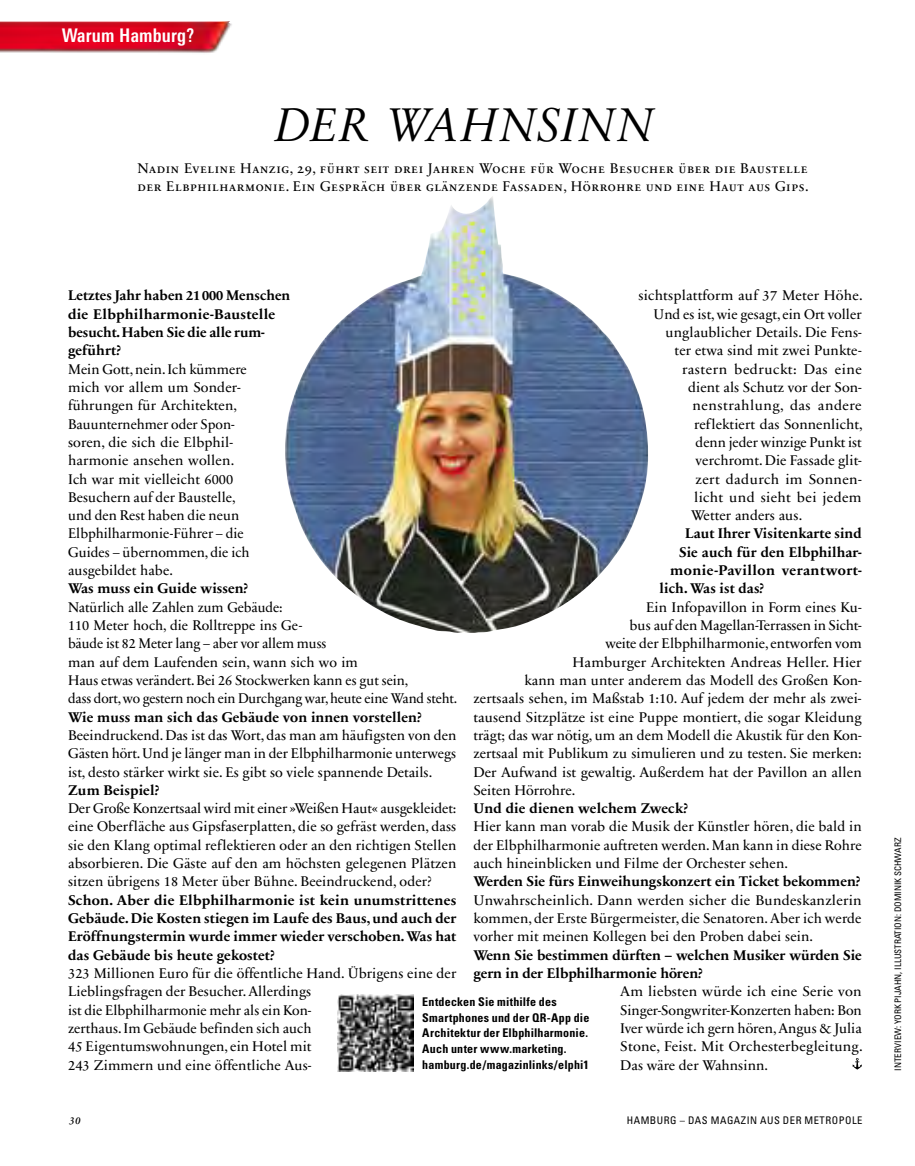
<style>
.page{position:relative;width:915px;height:1166px;background:#fff}
.page>*{position:absolute;margin:0;border:0;box-sizing:border-box;transform-origin:0 0}
.t1{font:italic 48px "Sabon Next LT Display";letter-spacing:.04em;color:#000}
.t2{font:700 condensed 18.75px "Linotype Univers";letter-spacing:.01em;color:#fff}
.t3{font:14.25px/18.3px "Sabon Next LT";letter-spacing:.005em;color:#000}
.t4{font:700 14.25px "Sabon Next LT";color:#000}
.t5{font:14.25px/18px "Sabon Next LT Regular SC";letter-spacing:.04em;color:#000}
.t6{font:14.25px "Sabon Next LT";letter-spacing:.03em;color:#000}
.t7{font:700 14.25px "Sabon Next LT";letter-spacing:.03em;color:#000}
.t8{font:14.25px "Sabon Next LT";letter-spacing:.025em;color:#000}
.t9{font:700 condensed 12px/15.8px "Univers";letter-spacing:.015em;color:#000}
.t10{font:condensed 10.5px "Univers";letter-spacing:.05em;color:#000}
.t11{font:italic 600 10.5px "Sabon Next LT";color:#000}
.t12{font:condensed 9px "Univers";color:#000}
.s1{font-weight:700}
</style>
<div class="page">
<img style="left:0;top:21px;width:232px;height:32px">
<svg style="left:852px;top:1058px;width:9px;height:11px"></svg>
<img style="left:285px;top:196px;width:363px;height:436px">
<img style="left:337px;top:994px;width:76px;height:76px">
<p class="t2" style="left:62px;top:25px;width:134px">Warum Hamburg?</p>
<p class="t1" style="left:276px;top:96px;width:379px">DER WAHNSINN</p>
<p class="t5" style="left:137px;top:159px;width:672px">Nadin Eveline Hanzig, 29, führt seit drei Jahren Woche für Woche Besucher über die Baustelle der Elbphilharmonie. Ein Gespräch über glänzende Fassaden, Hörrohre und eine Haut aus Gips.</p>
<p class="t3" style="left:68px;top:286px;width:390px"><span class="s1">Letztes Jahr haben 21000 Menschen<br>die Elbphilharmonie-Baustelle<br>besucht. Haben Sie die alle rum-<br>geführt?<br></span>Mein Gott, nein. Ich kümmere<br>mich vor allem um Sonder-<br>führungen für Architekten,<br>Bauunternehmer oder Spon-<br>soren, die sich die Elbphil-<br>harmonie ansehen wollen.<br>Ich war mit vielleicht 6000<br>Besuchern auf der Baustelle,<br>und den Rest haben die neun<br>Elbphilharmonie-Führer – die<br>Guides – übernommen, die ich<br>ausgebildet habe.<br><span class="s1">Was muss ein Guide wissen?<br></span>Natürlich alle Zahlen zum Gebäude:<br>110 Meter hoch, die Rolltreppe ins Ge-<br>bäude ist 82 Meter lang – aber vor allem muss<br>man auf dem Laufenden sein, wann sich wo im<br>Haus etwas verändert. Bei 26 Stockwerken kann es gut sein,<br>dass dort, wo gestern noch ein Durchgang war, heute eine Wand steht.<br><span class="s1">Wie muss man sich das Gebäude von innen vorstellen?<br></span>Beeindruckend. Das ist das Wort, das man am häufigsten von den Gästen hört. Und je länger man in der Elbphilharmonie unterwegs ist, desto stärker wirkt sie. Es gibt so viele spannende Details.<br><span class="s1">Zum Beispiel?<br></span>Der Große Konzertsaal wird mit einer »Weißen Haut« ausgekleidet: eine Oberfläche aus Gipsfaserplatten, die so gefräst werden, dass sie den Klang optimal reflektieren oder an den richtigen Stellen absorbieren. Die Gäste auf den am höchsten gelegenen Plätzen sitzen übrigens 18 Meter über Bühne. Beeindruckend, oder?<br><span class="s1">Schon. Aber die Elbphilharmonie ist kein unumstrittenes Gebäude. Die Kosten stiegen im Laufe des Baus, und auch der Eröffnungstermin wurde immer wieder verschoben. Was hat das Gebäude bis heute gekostet?<br></span>323 Millionen Euro für die öffentliche Hand. Übrigens eine der Lieblingsfragen der Besucher. Allerdings<br>ist die Elbphilharmonie mehr als ein Kon-<br>zerthaus. Im Gebäude befinden sich auch<br>45 Eigentumswohnungen, ein Hotel mit<br>243 Zimmern und eine öffentliche Aus-</p>
<p class="t3" style="left:638px;top:286px;width:225px">sichtsplattform auf 37 Meter Höhe.</p>
<p class="t3" style="left:653px;top:305px;width:209px">Und es ist, wie gesagt, ein Ort voller</p>
<p class="t3" style="left:665px;top:323px;width:198px">unglaublicher Details. Die Fens-</p>
<p class="t3" style="left:674px;top:341px;width:188px">ter etwa sind mit zwei Punkte-</p>
<p class="t6" style="left:682px;top:360px;width:181px">rastern bedruckt: Das eine</p>
<p class="t3" style="left:688px;top:378px;width:175px">dient als Schutz vor der Son-</p>
<p class="t6" style="left:692px;top:397px;width:170px">nenstrahlung, das andere</p>
<p class="t3" style="left:694px;top:415px;width:170px">reflektiert das Sonnenlicht,</p>
<p class="t3" style="left:695px;top:433px;width:168px">denn jeder winzige Punkt ist</p>
<p class="t3" style="left:695px;top:451px;width:167px">verchromt. Die Fassade glit-</p>
<p class="t8" style="left:695px;top:470px;width:167px">zert dadurch im Sonnen-</p>
<p class="t3" style="left:694px;top:488px;width:169px">licht und sieht bei jedem</p>
<p class="t3" style="left:691px;top:506px;width:113px">Wetter anders aus.</p>
<p class="t4" style="left:685px;top:525px;width:178px">Laut Ihrer Visitenkarte sind</p>
<p class="t4" style="left:679px;top:543px;width:184px">Sie auch für den Elbphilhar-</p>
<p class="t7" style="left:670px;top:561px;width:193px">monie-Pavillon verantwort-</p>
<p class="t4" style="left:659px;top:580px;width:106px">lich. Was ist das?</p>
<p class="t3" style="left:646px;top:598px;width:217px">Ein Infopavillon in Form eines Ku-</p>
<p class="t3" style="left:629px;top:616px;width:233px">bus auf den Magellan-Terrassen in Sicht-</p>
<p class="t3" style="left:605px;top:634px;width:257px">weite der Elbphilharmonie, entworfen vom</p>
<p class="t3" style="left:572px;top:652px;width:290px">Hamburger Architekten Andreas Heller. Hier</p>
<p class="t3" style="left:524px;top:671px;width:338px">kann man unter anderem das Modell des Großen Kon-</p>
<p class="t3" style="left:473px;top:689px;width:389px">zertsaals sehen, im Maßstab 1:10. Auf jedem der mehr als zwei-</p>
<p class="t3" style="left:473px;top:707px;width:389px">tausend Sitzplätze ist eine Puppe montiert, die sogar Kleidung</p>
<p class="t3" style="left:473px;top:726px;width:390px">trägt; das war nötig, um an dem Modell die Akustik für den Kon-</p>
<p class="t3" style="left:473px;top:744px;width:390px">zertsaal mit Publikum zu simulieren und zu testen. Sie merken:</p>
<p class="t3" style="left:473px;top:762px;width:389px">Der Aufwand ist gewaltig. Außerdem hat der Pavillon an allen</p>
<p class="t3" style="left:473px;top:781px;width:103px">Seiten Hörrohre.</p>
<p class="t4" style="left:473px;top:799px;width:216px">Und die dienen welchem Zweck?</p>
<p class="t3" style="left:473px;top:817px;width:390px">Hier kann man vorab die Musik der Künstler hören, die bald in</p>
<p class="t3" style="left:473px;top:835px;width:389px">der Elbphilharmonie auftreten werden. Man kann in diese Rohre</p>
<p class="t3" style="left:473px;top:854px;width:316px">auch hineinblicken und Filme der Orchester sehen.</p>
<p class="t4" style="left:473px;top:872px;width:388px">Werden Sie fürs Einweihungskonzert ein Ticket bekommen?</p>
<p class="t3" style="left:473px;top:890px;width:389px">Unwahrscheinlich. Dann werden sicher die Bundeskanzlerin</p>
<p class="t3" style="left:473px;top:909px;width:389px">kommen, der Erste Bürgermeister, die Senatoren. Aber ich werde</p>
<p class="t3" style="left:473px;top:927px;width:341px">vorher mit meinen Kollegen bei den Proben dabei sein.</p>
<p class="t4" style="left:473px;top:946px;width:390px">Wenn Sie bestimmen dürften – welchen Musiker würden Sie</p>
<p class="t4" style="left:473px;top:964px;width:231px">gern in der Elbphilharmonie hören?</p>
<p class="t3" style="left:620px;top:982px;width:243px">Am liebsten würde ich eine Serie von</p>
<p class="t3" style="left:620px;top:1000px;width:243px">Singer-Songwriter-Konzerten haben: Bon</p>
<p class="t3" style="left:620px;top:1018px;width:243px">Iver würde ich gern hören, Angus &amp; Julia</p>
<p class="t3" style="left:620px;top:1037px;width:244px">Stone, Feist. Mit Orchesterbegleitung.</p>
<p class="t3" style="left:620px;top:1055px;width:149px">Das wäre der Wahnsinn.</p>
<p class="t9" style="left:422px;top:993px;width:168px">Entdecken Sie mithilfe des<br>Smartphones und der QR-App die<br>Architektur der Elbphilharmonie.<br>Auch unter www.marketing. hamburg.de/magazinlinks/elphi1</p>
<p class="t11" style="left:70px;top:1114px;width:13px">30</p>
<p class="t10" style="left:626px;top:1113px;width:101px">HAMBURG – DAS MAGA</p>
<p class="t10" style="left:740px;top:1113px;width:122px">ZIN AUS DER METROPOLE</p>
<p class="t12" style="left:891px;top:1070px;width:234px;rotate:-90deg">I NTERVIEW: YORK PIJAHN, ILLUSTRATIO N: DOMINIK SCHWARZ</p>
</div>
